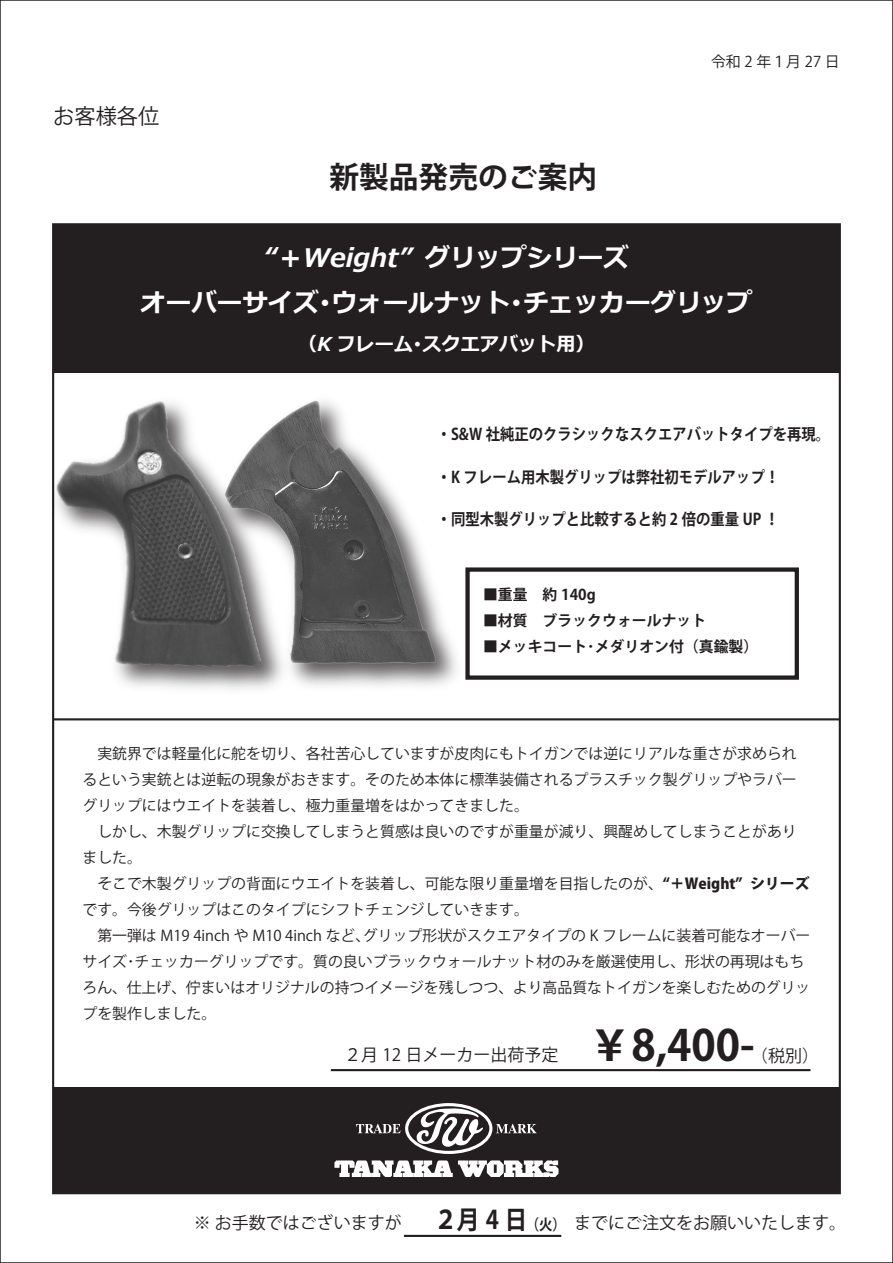
<style>
.page{position:relative;width:893px;height:1263px;background:#fff}
.page>*{position:absolute;margin:0;border:0;box-sizing:border-box;transform-origin:0 0}
.t1{font:700 42.45px "Koz Go Pro";color:#231f20}
.t2{font:700 29.7px "Koz Go Pro";color:#231f20}
.t3{font:italic 700 25.5px/44.7px "Meiryo";color:#fff;text-align:center}
.t4{font:700 25.5px "Koz Go Pro";color:#231f20;scale:.9 1}
.t5{font:21.3px "Koz Go Pro";color:#231f20}
.t6{font:italic 700 19.2px "Meiryo";color:#fff}
.t7{font:16.95px "Koz Go Pro";color:#231f20}
.t8{font:700 15.9px "Koz Go Pro";color:#231f20;scale:.9 1}
.t9{font:14.85px/26.1px "Koz Go Pro";color:#231f20}
.t10{font:700 14.85px "Koz Go Pro";color:#231f20}
.s1{font-weight:800}
.s2{font-size:14.85px}
</style>
<div class="page">
<div style="left:53px;top:224px;width:787px;height:149px;background:#231f20"></div>
<div style="left:53px;top:1087px;width:787px;height:106px;background:#231f20"></div>
<hr style="left:53px;top:718px;width:786px;height:2px;background:#231f20">
<hr style="left:331px;top:1069px;width:479px;height:2px;background:#231f20">
<div style="left:465px;top:567px;width:334px;height:113px;border:4px solid #231f20"></div>
<hr style="left:404px;top:1235px;width:157px;height:2px;background:#231f20">
<img style="left:52px;top:390px;width:160px;height:311px">
<img style="left:52px;top:392px;width:159px;height:287px">
<img style="left:212px;top:567px;width:258px;height:122px">
<img style="left:211px;top:390px;width:239px;height:292px">
<svg style="left:334px;top:1160px;width:224px;height:17px"></svg>
<svg style="left:356px;top:1103px;width:181px;height:51px"></svg>
<h3 class="t5" style="left:53px;top:102px;width:108px">お客様各位</h3>
<h2 class="t2" style="left:329px;top:157px;width:269px">新製品発売のご案内</h2>
<p class="t9" style="left:711px;top:49px;width:130px">令和 2 年１月 27 日</p>
<h3 class="t3" style="left:140px;top:236px;width:614px">“＋Weight” グリップシリーズ<br>オーバーサイズ･ウォールナット･チェッカーグリップ</h3>
<p class="t6" style="left:298px;top:330px;width:298px">（K フレーム･スクエアバット用）</p>
<p class="t8" style="left:437px;top:424px;width:439px">・S&amp;W 社純正のクラシックなスクエアバットタイプを再現。</p>
<p class="t8" style="left:437px;top:466px;width:382px">・K フレーム用木製グリップは弊社初モデルアップ！</p>
<p class="t8" style="left:437px;top:509px;width:382px">・同型木製グリップと比較すると約 2 倍の重量 UP ！</p>
<p class="t10" style="left:483px;top:585px;width:114px">■重量　約 140g</p>
<p class="t10" style="left:483px;top:611px;width:225px">■材質　ブラックウォールナット</p>
<p class="t10" style="left:483px;top:637px;width:277px">■メッキコート･メダリオン付（真鍮製）</p>
<p class="t9" style="left:82px;top:740px;width:730px">　実銃界では軽量化に舵を切り、各社苦心していますが皮肉にもトイガンでは逆にリアルな重さが求められるという実銃とは逆転の現象がおきます。そのため本体に標準装備されるプラスチック製グリップやラバーグリップにはウエイトを装着し、極力重量増をはかってきました。<br>　しかし、木製グリップに交換してしまうと質感は良いのですが重量が減り、興醒めしてしまうことがありました。<br>　そこで木製グリップの背面にウエイトを装着し、可能な限り重量増を目指したのが、<span class="s1">“＋Weight” シリーズ</span>です。今後グリップはこのタイプにシフトチェンジしていきます。<br>　第一弾は M19 4inch や M10 4inch など、グリップ形状がスクエアタイプの K フレームに装着可能なオーバーサイズ･チェッカーグリップです。質の良いブラックウォールナット材のみを厳選使用し、形状の再現はもちろん、仕上げ、佇まいはオリジナルの持つイメージを残しつつ、より高品質なトイガンを楽しむためのグリップを製作しました。</p>
<p class="t7" style="left:344px;top:1043px;width:216px">２月 12 日メーカー出荷予定</p>
<h1 class="t1" style="left:589px;top:1018px;width:167px">￥8,400-</h1>
<p class="t7" style="left:751px;top:1045px;width:70px">（税別）</p>
<h3 class="t4" style="left:434px;top:1203px;width:148px">２月 4 日<span class="s2">（火）</span></h3>
<p class="t7" style="left:194px;top:1211px;width:210px">※ お手数ではございますが</p>
<p class="t7" style="left:574px;top:1211px;width:274px">までにご注文をお願いいたします。</p>
</div>
